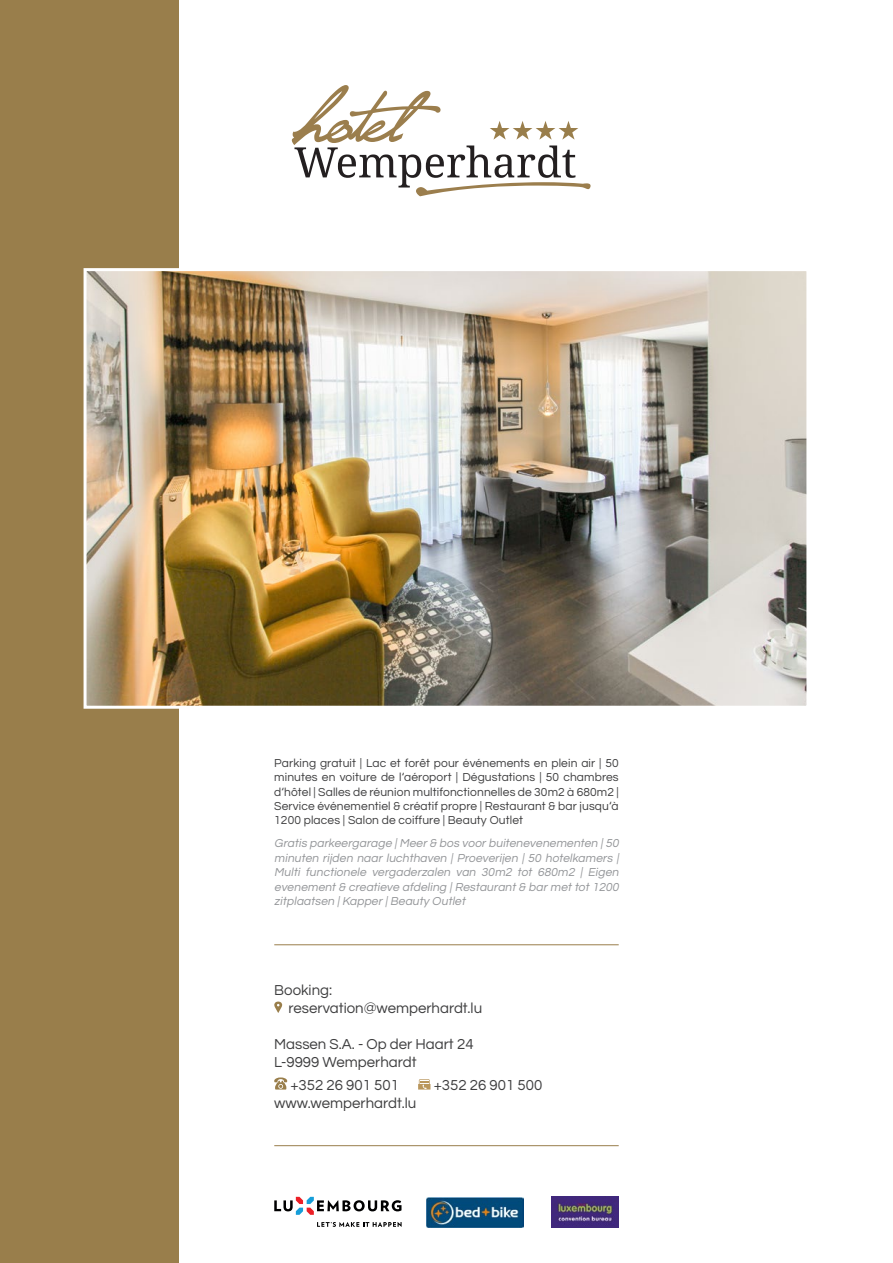
<style>
.page{position:relative;width:893px;height:1263px;background:#fff}
.page>*{position:absolute;margin:0;border:0;box-sizing:border-box;transform-origin:0 0}
.t1{font:15px "Questrial";color:#3e3e3f}
.text_d_de{font:12px/14.4px "Questrial";letter-spacing:.01em;color:#3e3e3f;text-align:justify}
.text_d_de-2{font:italic 12px/14.4px "Questrial";color:#939598;text-align:justify}
</style>
<div class="page">
<div style="left:0;top:0;width:179px;height:1263px;background:#997e4b"></div>
<img style="left:88px;top:272px;width:717px;height:433px">
<div style="left:84px;top:268px;width:725px;height:441px;border:3px solid #fff"></div>
<svg style="left:292px;top:85px;width:299px;height:111px"></svg>
<hr style="left:274px;top:944px;width:345px;height:1px;background:#997e4b">
<svg style="left:274px;top:1001px;width:8px;height:12px"></svg>
<svg style="left:274px;top:1077px;width:13px;height:12px"></svg>
<svg style="left:418px;top:1079px;width:12px;height:10px"></svg>
<hr style="left:274px;top:1145px;width:345px;height:1px;background:#997e4b">
<svg style="left:317px;top:1222px;width:85px;height:5px"></svg>
<svg style="left:274px;top:1197px;width:127px;height:18px"></svg>
<img style="left:426px;top:1197px;width:98px;height:30px">
<img style="left:552px;top:1197px;width:67px;height:31px">
<p class="text_d_de" style="left:274px;top:756px;width:346px">Parking gratuit | Lac et forêt pour événements en plein air | 50 minutes en voiture de l‘aéroport | Dégustations | 50 chambres d‘hôtel | Salles de réunion multifonctionnelles de 30m2 à 680m2 | Service événementiel &amp; créatif propre | Restaurant &amp; bar jusqu‘à 1200 places | Salon de coiffure | Beauty Outlet</p>
<p class="text_d_de-2" style="left:274px;top:836px;width:348px">Gratis parkeergarage |Meer &amp; bos voor buitenevenementen |50 minuten rijden naar luchthaven | Proeverijen | 50 hotelkamers | Multi functionele vergaderzalen van 30m2 tot 680m2 | Eigen evenement &amp; creatieve afdeling | Restaurant &amp; bar met tot 1200 zitplaatsen |Kapper |Beauty Outlet</p>
<p class="t1" style="left:274px;top:983px;width:59px">Booking:</p>
<p class="t1" style="left:289px;top:1001px;width:195px">reservation@wemperhardt.lu</p>
<p class="t1" style="left:274px;top:1037px;width:201px">Massen S.A. - Op der Haart 24</p>
<p class="t1" style="left:274px;top:1055px;width:144px">L-9999 Wemperhardt</p>
<p class="t1" style="left:290px;top:1077px;width:110px">+352 26 901 501</p>
<p class="t1" style="left:434px;top:1077px;width:110px">+352 26 901 500</p>
<p class="t1" style="left:274px;top:1095px;width:143px">www.wemperhardt.lu</p>
</div>
